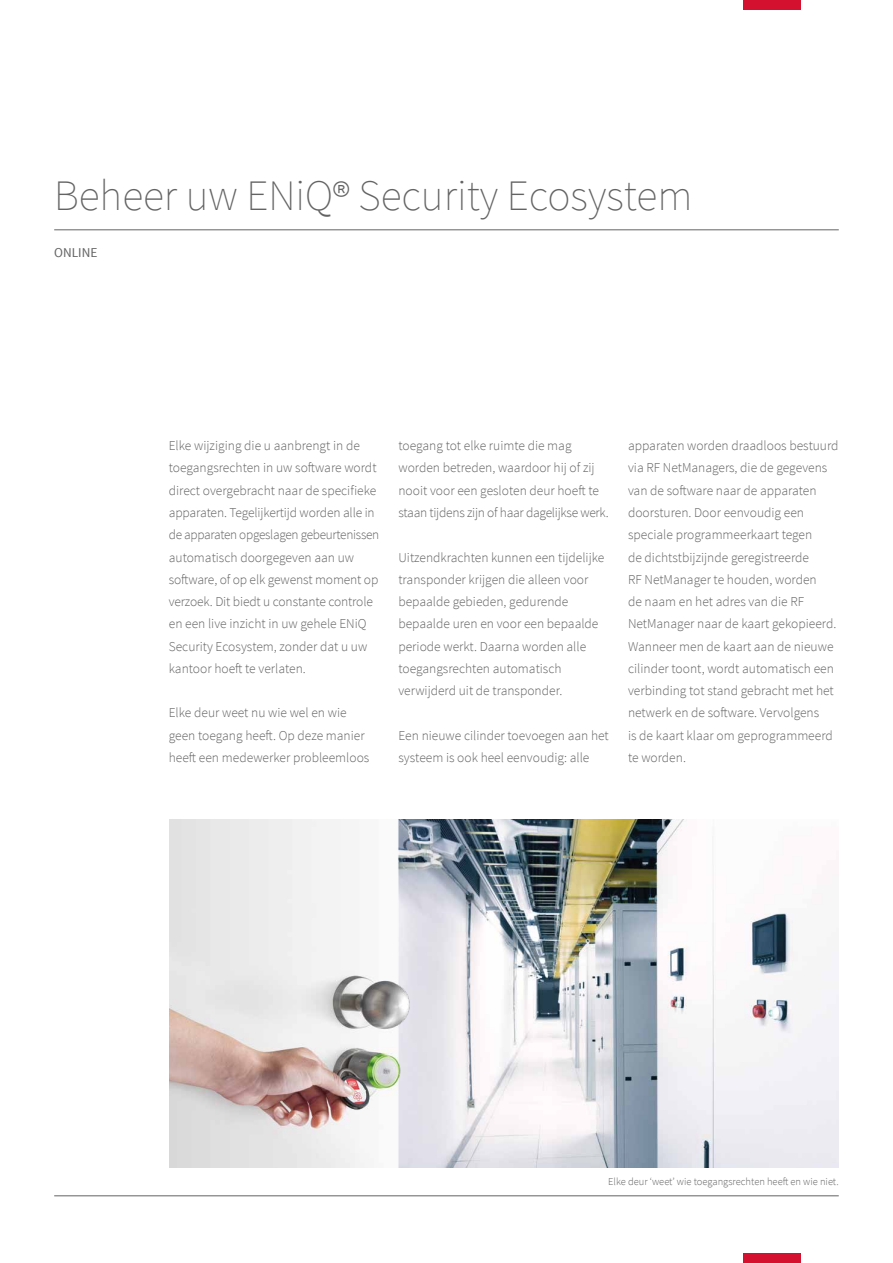
<style>
.page{position:relative;width:893px;height:1263px;background:#fff}
.page>*{position:absolute;margin:0;border:0;box-sizing:border-box;transform-origin:0 0}
.t1{font:200 43.5px "Source Sans Pro";color:#646363}
.t2{font:300 13.5px/22.4px "Source Sans Pro";color:#646363}
.t3{font:13.5px "Source Sans Pro";color:#646363}
.t4{font:300 10.5px "Source Sans Pro";color:#646363}
.s1{font-size:40.05px}
</style>
<div class="page">
<div style="left:743px;top:1253px;width:57px;height:10px;background:#d51130"></div>
<div style="left:743px;top:0;width:57px;height:10px;background:#d51130"></div>
<hr style="left:54px;top:230px;width:785px;height:1px;background:#646363">
<hr style="left:54px;top:1195px;width:785px;height:1px;background:#646363">
<img style="left:456px;top:819px;width:383px;height:348px">
<img style="left:169px;top:819px;width:287px;height:348px">
<h1 class="t1" style="left:54px;top:170px;width:640px">Beheer uw ENiQ<span class="s1">®</span> Security Ecosystem</h1>
<p class="t3" style="left:54px;top:245px;width:45px">ONLINE</p>
<p class="t2" style="left:169px;top:435px;width:212px">Elke wijziging die u aanbrengt in de toegangsrechten in uw software wordt direct overgebracht naar de specifieke apparaten. Tegelijkertijd worden alle in de apparaten opgeslagen gebeurtenissen automatisch doorgegeven aan uw software, of op elk gewenst moment op verzoek. Dit biedt u constante controle en een live inzicht in uw gehele ENiQ Security Ecosystem, zonder dat u uw kantoor hoeft te verlaten.</p>
<p class="t2" style="left:169px;top:702px;width:202px">Elke deur weet nu wie wel en wie geen toegang heeft. Op deze manier heeft een medewerker probleemloos</p>
<p class="t2" style="left:398px;top:435px;width:212px">toegang tot elke ruimte die mag worden betreden, waardoor hij of zij nooit voor een gesloten deur hoeft te staan tijdens zijn of haar dagelijkse werk.</p>
<p class="t2" style="left:398px;top:546px;width:207px">Uitzendkrachten kunnen een tijdelijke transponder krijgen die alleen voor bepaalde gebieden, gedurende bepaalde uren en voor een bepaalde periode werkt. Daarna worden alle toegangsrechten automatisch verwijderd uit de transponder.</p>
<p class="t2" style="left:398px;top:724px;width:212px">Een nieuwe cilinder toevoegen aan het systeem is ook heel eenvoudig: alle</p>
<p class="t2" style="left:628px;top:435px;width:212px">apparaten worden draadloos bestuurd via RF NetManagers, die de gegevens van de software naar de apparaten doorsturen. Door eenvoudig een speciale programmeerkaart tegen<br>de dichtstbijzijnde geregistreerde<br>RF NetManager te houden, worden<br>de naam en het adres van die RF NetManager naar de kaart gekopieerd.<br>Wanneer men de kaart aan de nieuwe cilinder toont, wordt automatisch een verbinding tot stand gebracht met het netwerk en de software. Vervolgens<br>is de kaart klaar om geprogrammeerd te worden.</p>
<p class="t4" style="left:608px;top:1175px;width:232px">Elke deur ‘weet’ wie toegangsrechten heeft en wie niet.</p>
</div>
